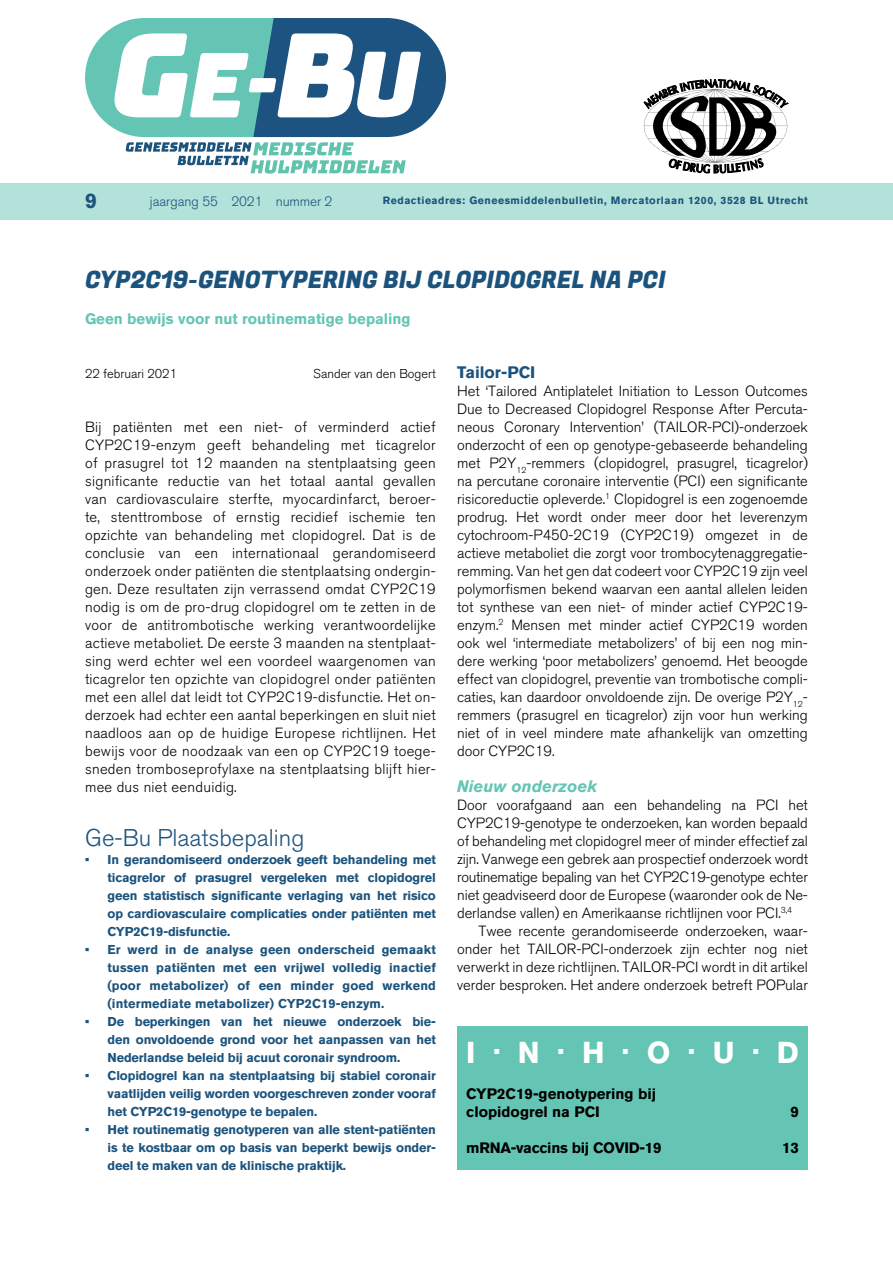
<style>
.page{position:relative;width:893px;height:1263px;background:#fff}
.page>*{position:absolute;margin:0;border:0;box-sizing:border-box;transform-origin:0 0}
.t1{font:700 30px "Akzidenz Grotesk BQ";color:#fff}
.t2{font:24px "Fugaz One";letter-spacing:-.005em;color:#1b537d}
.t3{font:300 24px "Akzidenz Grotesk BQ";color:#1b537d}
.t4{font:700 21px "Akzidenz Grotesk BQ";color:#1b537d}
.t5{font:italic 700 16.5px "Akzidenz Grotesk BQ";color:#65c5b4}
.t6{font:700 16.5px "Akzidenz Grotesk BQ";color:#1b537d}
.t7{font:700 15px/18px "Akzidenz Grotesk BQ";color:#000}
.t8{font:700 15px "Akzidenz Grotesk BQ";color:#65c5b4}
.t9{font:700 15px "Akzidenz Grotesk BQ";letter-spacing:-.02em;color:#000}
.t10{font:300 14.7px/18px "Akzidenz Grotesk BQ";color:#000;text-align:justify}
.t11{font:300 13.5px "Akzidenz Grotesk BQ";letter-spacing:-.005em;color:#1b537d}
.t12{font:700 12.75px/18px "Akzidenz Grotesk BQ";letter-spacing:-.01em;color:#1b537d;text-align:justify}
.t13{font:300 12.75px "Akzidenz Grotesk BQ";color:#000}
.t14{font:700 10.5px "Akzidenz Grotesk BQ";letter-spacing:.05em;color:#1b537d}
</style>
<div class="page">
<div style="left:457px;top:1027px;width:351px;height:143px;background:#65c5b4"></div>
<svg style="left:85px;top:18px;width:361px;height:156px"></svg>
<svg style="left:643px;top:79px;width:146px;height:95px"></svg>
<div style="left:0;top:183px;width:893px;height:36px;background:#b2e2d9"></div>
<h3 class="t4" style="left:85px;top:188px;width:13px">9</h3>
<p class="t11" style="left:150px;top:194px;width:184px">jaargang 55 2021 nummer 2</p>
<p class="t14" style="left:383px;top:195px;width:427px">Redactieadres: Geneesmiddelenbulletin, Mercatorlaan 1200, 3528 BL Utrecht</p>
<h2 class="t2" style="left:85px;top:263px;width:582px">CYP2C19-GENOTYPERING BIJ CLOPIDOGREL NA PCI</h2>
<p class="t8" style="left:85px;top:310px;width:327px">Geen bewijs voor nut routinematige bepaling</p>
<p class="t13" style="left:85px;top:366px;width:94px">22 februari 2021</p>
<p class="t13" style="left:313px;top:366px;width:124px">Sander van den Bogert</p>
<p class="t10" style="left:85px;top:418px;width:352px">Bij patiënten met een niet- of verminderd actief CYP2C19-enzym geeft behandeling met ticagrelor of prasugrel tot 12 maanden na stentplaatsing geen significante reductie van het totaal aantal gevallen van cardiovasculaire sterfte, myocardinfarct, beroer&shy;te, stenttrombose of ernstig recidief ischemie ten opzichte van behandeling met clopidogrel. Dat is de conclusie van een internationaal gerandomiseerd onderzoek onder patiënten die stentplaatsing ondergin&shy;gen. Deze resultaten zijn verrassend omdat CYP2C19 nodig is om de pro-drug clopidogrel om te zetten in de voor de antitrombotische werking verantwoordelijke actieve metaboliet. De eerste 3 maanden na stentplaat&shy;sing werd echter wel een voordeel waargenomen van ticagrelor ten opzichte van clopidogrel onder patiënten met een allel dat leidt tot CYP2C19-disfunctie. Het on&shy;derzoek had echter een aantal beperkingen en sluit niet naadloos aan op de huidige Europese richtlijnen. Het bewijs voor de noodzaak van een op CYP2C19 toege&shy;sneden tromboseprofylaxe na stentplaatsing blijft hier&shy;mee dus niet eenduidig.</p>
<h2 class="t3" style="left:85px;top:824px;width:221px">Ge-Bu Plaatsbepaling</h2>
<p class="t12" style="left:108px;top:851px;width:330px;text-indent:-22px">• In gerandomiseerd onderzoek geeft behandeling met ticagrelor of prasugrel vergeleken met clopidogrel geen statistisch significante verlaging van het risico op cardiovasculaire complicaties onder patiënten met CYP2C19-disfunctie.</p>
<p class="t12" style="left:108px;top:941px;width:330px;text-indent:-23px">• Er werd in de analyse geen onderscheid gemaakt tussen patiënten met een vrijwel volledig inactief (poor metabolizer) of een minder goed werkend (intermediate -metabolizer) CYP2C19-enzym.</p>
<p class="t12" style="left:108px;top:1013px;width:330px;text-indent:-22px">• De beperkingen van het nieuwe onderzoek bie&shy;den onvoldoende grond voor het aanpassen van het Nederlandse beleid bij acuut coronair syndroom.</p>
<p class="t12" style="left:108px;top:1067px;width:330px;text-indent:-23px">• Clopidogrel kan na stentplaatsing bij stabiel coronair vaatlijden veilig worden voorgeschreven zonder vooraf het CYP2C19-genotype te bepalen.</p>
<p class="t12" style="left:108px;top:1121px;width:330px;text-indent:-22px">• Het routinematig genotyperen van alle stent-patiënten is te kostbaar om op basis van beperkt bewijs onder&shy;deel te maken van de klinische praktijk.</p>
<p class="t6" style="left:457px;top:363px;width:80px">Tailor-PCI</p>
<p class="t10" style="left:457px;top:382px;width:352px">Het ‘Tailored Antiplatelet Initiation to Lesson Outcomes Due to Decreased Clopidogrel Response After Percuta&shy;neous Coronary Intervention’ (TAILOR-PCI)-onderzoek onderzocht of een op genotype-gebaseerde behandeling met P2Y<sub>12</sub>-remmers (clopidogrel, prasugrel, ticagrelor) na percutane coronaire interventie (PCI) een significante risicoreductie opleverde.<sup>1</sup> Clopidogrel is een zogenoemde prodrug. Het wordt onder meer door het leverenzym cytochroom-P450-2C19 (CYP2C19) omgezet in de actieve metaboliet die zorgt voor trombocytenaggregatie&shy;remming. Van het gen dat codeert voor CYP2C19 zijn veel polymorfismen bekend waarvan een aantal allelen leiden tot synthese van een niet- of minder actief CYP2C19- enzym.<sup>2</sup> Mensen met minder actief CYP2C19 worden ook wel ‘intermediate metabolizers’ of bij een nog min&shy;dere werking ‘poor metabolizers’ genoemd. Het beoogde effect van clopidogrel, preventie van trombotische compli&shy;caties, kan daardoor onvoldoende zijn. De overige P2Y<sub>12</sub>- remmers (prasugrel en ticagrelor) zijn voor hun werking niet of in veel mindere mate afhankelijk van omzetting door CYP2C19.</p>
<p class="t5" style="left:457px;top:776px;width:141px">Nieuw onderzoek</p>
<p class="t10" style="left:457px;top:796px;width:352px">Door voorafgaand aan een behandeling na PCI het CYP2C19-genotype te onderzoeken, kan worden bepaald of behandeling met clopidogrel meer of minder effectief zal zijn. Vanwege een gebrek aan prospectief onderzoek wordt routinematige bepaling van het CYP2C19-genotype echter niet geadviseerd door de Europese (waaronder ook de Ne&shy;derlandse vallen) en Amerikaanse richtlijnen voor PCI.<sup>3,4</sup></p>
<p class="t10" style="left:457px;top:922px;width:352px;text-indent:21px">Twee recente gerandomiseerde onderzoeken, waar&shy;onder het TAILOR-PCI-onderzoek zijn echter nog niet verwerkt in deze richtlijnen. TAILOR-PCI wordt in dit artikel verder besproken. Het andere onderzoek betreft POPular</p>
<h1 class="t1" style="left:466px;top:1035px;width:330px">i .n .h .o.u.d</h1>
<p class="t7" style="left:466px;top:1084px;width:191px">CYP2C19-genotypering bij clopidogrel na PCI</p>
<p class="t7" style="left:790px;top:1102px;width:10px">9</p>
<p class="t9" style="left:466px;top:1139px;width:197px">mRNA-vaccins bij COVID-19</p>
<p class="t7" style="left:782px;top:1138px;width:18px">13</p>
</div>
